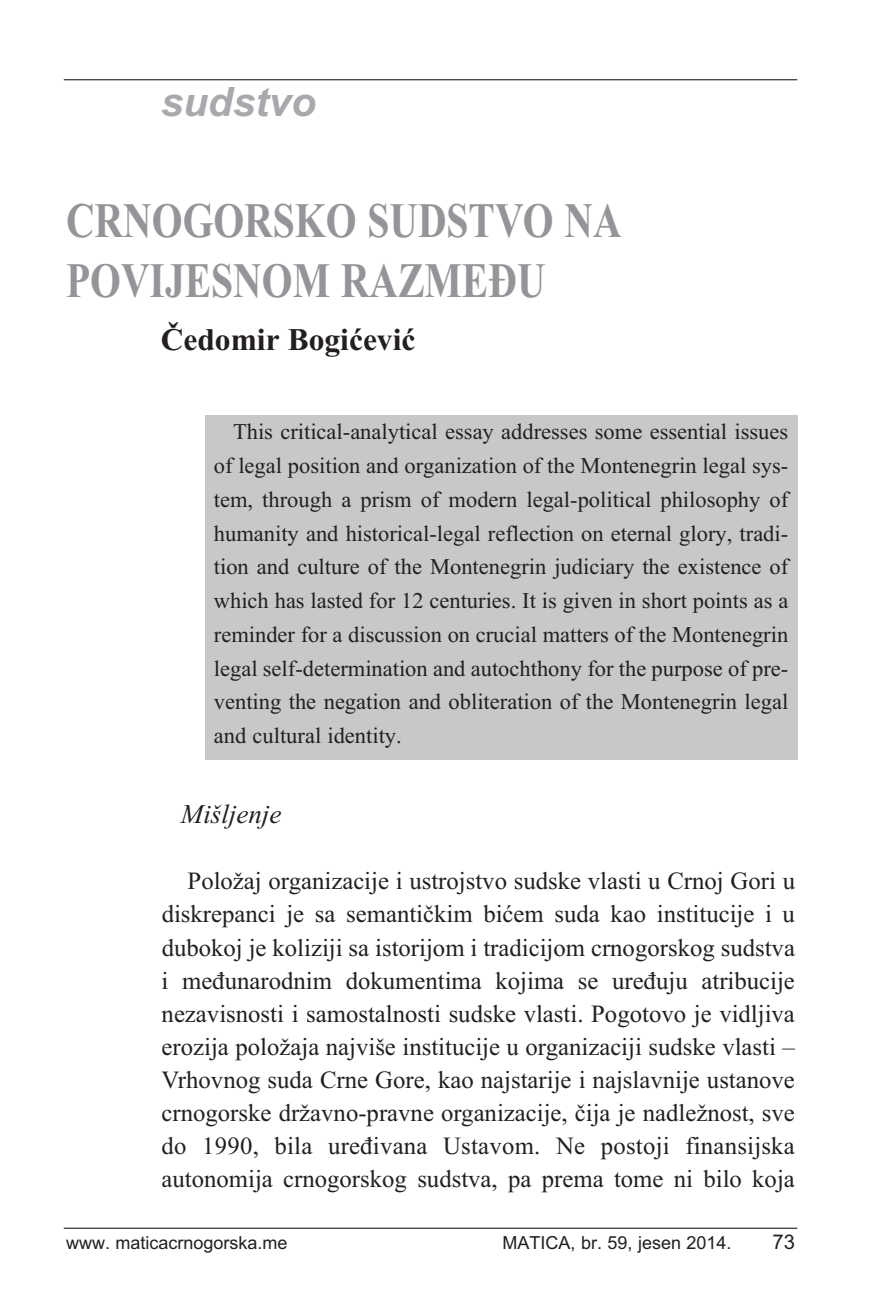
<style>
.page{position:relative;width:893px;height:1308px;background:#fff}
.page>*{position:absolute;margin:0;border:0;box-sizing:border-box;transform-origin:0 0}
.t1{font:700 49.5px/59.4px "Times New Roman";color:#939598;scale:.8 1}
.t2{font:italic 700 40.5px "Arial";color:#a8a9ad}
.t3{font:700 31.5px "Times New Roman";color:#231f20}
.t4{font:italic 27px "Times New Roman";color:#231f20}
.t5{font:24.75px/33.1px "Times New Roman";color:#231f20;text-align:justify}
.t6{font:22.5px/33.8px "Times New Roman";color:#231f20;text-align:justify}
.t7{font:20.25px "Arial";color:#231f20}
.t8{font:18px "Arial";color:#231f20}
</style>
<div class="page">
<hr style="left:64px;top:1227px;width:733px;height:1px;background:#231f20">
<hr style="left:64px;top:79px;width:733px;height:1px;background:#231f20">
<div style="left:205px;top:415px;width:592px;height:344px;background:#c7c8ca"></div>
<h2 class="t2" style="left:161px;top:79px;width:157px">sudstvo</h2>
<h1 class="t1" style="left:66px;top:190px;width:696px">CRNOGORSKO SUDSTVO NA<br>POVIJESNOM RAZMEĐU</h1>
<p class="t3" style="left:161px;top:320px;width:256px">Čedomir Bogićević</p>
<p class="t6" style="left:214px;top:415px;width:576px;text-indent:19px">This critical-analytical essay addresses some essential issues of legal position and organization of the Montenegrin legal sys&shy;tem, through a prism of modern legal-political philosophy of humanity and historical-legal reflection on eternal glory, tradi&shy;tion and culture of the Montenegrin judiciary the existence of which has lasted for 12 centuries. It is given in short points as a reminder for a discussion on crucial matters of the Montenegrin legal self-determination and autochthony for the purpose of pre&shy;venting the negation and obliteration of the Montenegrin legal and cultural identity.</p>
<p class="t4" style="left:181px;top:798px;width:102px">Mišljenje</p>
<p class="t5" style="left:162px;top:864px;width:635px;text-indent:26px">Položaj organizacije i ustrojstvo sudske vlasti u Crnoj Gori u diskrepanci je sa semantičkim bićem suda kao institucije i u dubokoj je koliziji sa istorijom i tradicijom crnogorskog sudstva i međunarodnim dokumentima kojima se uređuju atribucije nezavisnosti i samostalnosti sudske vlasti. Pogotovo je vidljiva erozija položaja najviše institucije u organizaciji sudske vlasti – Vrhovnog suda Crne Gore, kao najstarije i najslavnije ustanove crnogorske državno-pravne organizacije, čija je nadležnost, sve do 1990, bila uređivana Ustavom. Ne postoji finansijska autonomija crnogorskog sudstva, pa prema tome ni bilo koja</p>
<p class="t8" style="left:66px;top:1232px;width:223px">www. maticacrnogorska.me</p>
<p class="t8" style="left:502px;top:1232px;width:231px">MATICA, br. 59, jesen 2014.</p>
<p class="t7" style="left:772px;top:1230px;width:24px">73</p>
</div>
